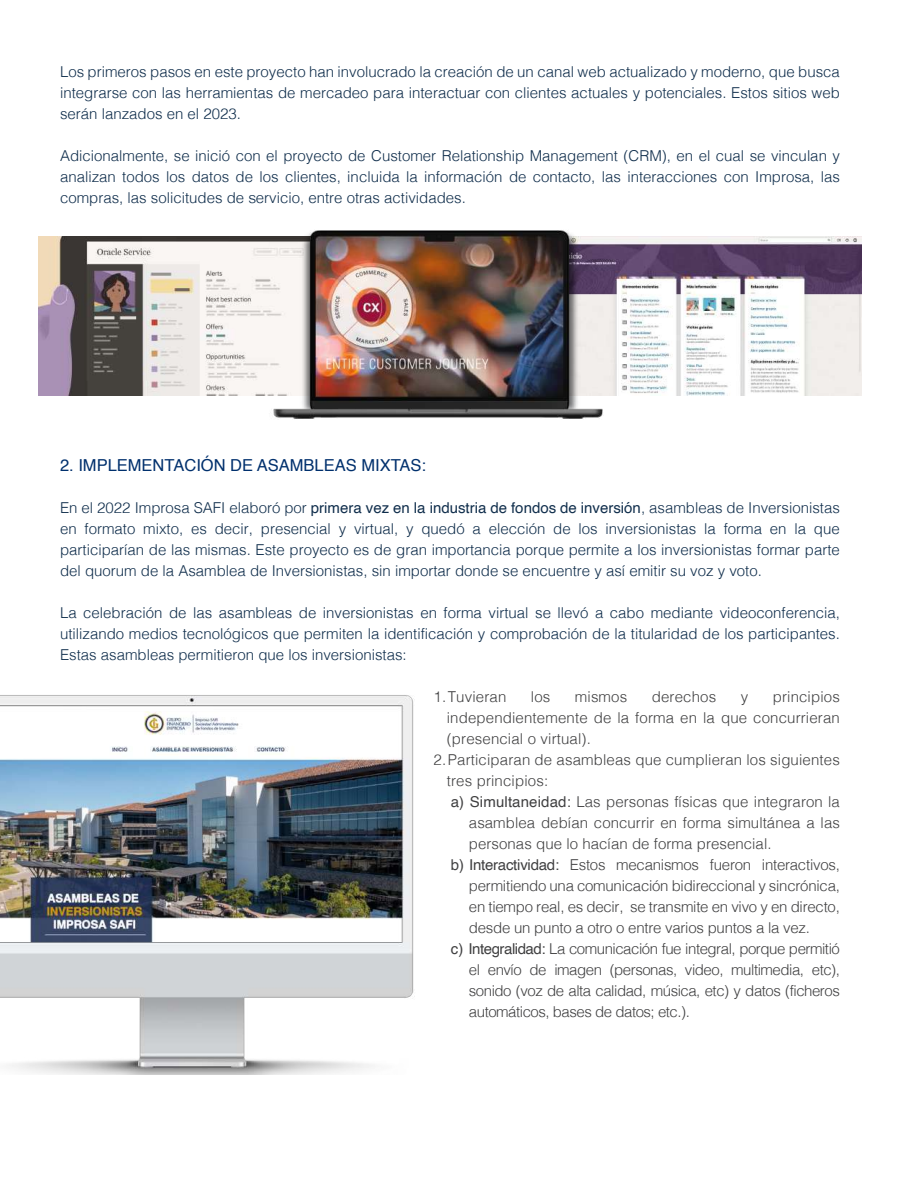
<style>
.page{position:relative;width:918px;height:1188px;background:#fff}
.page>*{position:absolute;margin:0;border:0;box-sizing:border-box;transform-origin:0 0}
.t1{font:16.5px "Helvetica";color:#00306d}
.t2{font:300 15px/21px "Helvetica";color:#102e4c;text-align:justify}
.t3{font:300 15px "Helvetica";letter-spacing:-.015em;color:#404041}
.t4{font:300 15px "Helvetica";letter-spacing:.01em;color:#404041}
.t5{font:300 15px "Helvetica";letter-spacing:.005em;color:#404041}
.s1{font-weight:400}
</style>
<div class="page">
<img style="left:39px;top:236px;width:150px;height:159px">
<img style="left:688px;top:237px;width:173px;height:158px">
<img style="left:189px;top:230px;width:499px;height:189px">
<img style="left:0;top:695px;width:415px;height:380px">
<p class="t2" style="left:60px;top:60px;width:781px">Los primeros pasos en este proyecto han involucrado la creación de un canal web actualizado y moderno, que busca integrarse con las herramientas de mercadeo para interactuar con clientes actuales y potenciales. Estos sitios web serán lanzados en el 2023.</p>
<p class="t2" style="left:60px;top:144px;width:781px">Adicionalmente, se inició con el proyecto de Customer Relationship Management (CRM), en el cual se vinculan y analizan todos los datos de los clientes, incluida la información de contacto, las interacciones con Improsa, las compras, las solicitudes de servicio, entre otras actividades.</p>
<p class="t1" style="left:60px;top:452px;width:368px">2. IMPLEMENTACIÓN DE ASAMBLEAS MIXTAS:</p>
<p class="t2" style="left:60px;top:496px;width:781px">En el 2022 Improsa SAFI elaboró por <span class="s1">primera vez en la industria de fondos de inversión</span>, asambleas de Inversionistas en formato mixto, es decir, presencial y virtual, y quedó a elección de los inversionistas la forma en la que participarían de las mismas. Este proyecto es de gran importancia porque permite a los inversionistas formar parte del quorum de la Asamblea de Inversionistas, sin importar donde se encuentre y así emitir su voz y voto.</p>
<p class="t2" style="left:60px;top:601px;width:781px">La celebración de las asambleas de inversionistas en forma virtual se llevó a cabo mediante videoconferencia, utilizando medios tecnológicos que permiten la identificación y comprobación de la titularidad de los participantes.<br>Estas asambleas permitieron que los inversionistas:</p>
<p class="t4" style="left:434px;top:683px;width:74px">1.Tuvieran</p>
<p class="t3" style="left:531px;top:683px;width:21px">los</p>
<p class="t3" style="left:575px;top:683px;width:54px">mismos</p>
<p class="t4" style="left:652px;top:683px;width:66px">derechos</p>
<p class="t3" style="left:741px;top:683px;width:9px">y</p>
<p class="t4" style="left:773px;top:683px;width:69px">principios</p>
<p class="t4" style="left:447px;top:704px;width:395px">independientemente de la forma en la que concurrieran</p>
<p class="t4" style="left:447px;top:725px;width:146px">(presencial o virtual).</p>
<p class="t4" style="left:434px;top:746px;width:408px">2.Participaran de asambleas que cumplieran los siguientes</p>
<p class="t4" style="left:447px;top:767px;width:103px">tres principios:</p>
<p class="t5" style="left:451px;top:788px;width:391px"><span class="s1">a) Simultaneidad:</span> Las personas físicas que integraron la</p>
<p class="t5" style="left:469px;top:809px;width:373px">asamblea debían concurrir en forma simultánea a las</p>
<p class="t5" style="left:469px;top:830px;width:304px">personas que lo hacían de forma presencial.</p>
<p class="t3" style="left:451px;top:851px;width:391px"><span class="s1">b) Interactividad:</span> Estos mecanismos fueron interactivos,</p>
<p class="t3" style="left:469px;top:872px;width:372px">permitiendo una comunicación bidireccional y sincrónica,</p>
<p class="t3" style="left:469px;top:893px;width:372px">en tiempo real, es decir, se transmite en vivo y en directo,</p>
<p class="t3" style="left:469px;top:914px;width:343px">desde un punto a otro o entre varios puntos a la vez.</p>
<p class="t3" style="left:451px;top:935px;width:391px"><span class="s1">c) Integralidad:</span> La comunicación fue integral, porque permitió</p>
<p class="t3" style="left:469px;top:956px;width:373px">el envío de imagen (personas, video, multimedia, etc),</p>
<p class="t3" style="left:469px;top:977px;width:372px">sonido (voz de alta calidad, música, etc) y datos (ficheros</p>
<p class="t3" style="left:469px;top:998px;width:222px">automáticos, bases de datos; etc.).</p>
</div>
